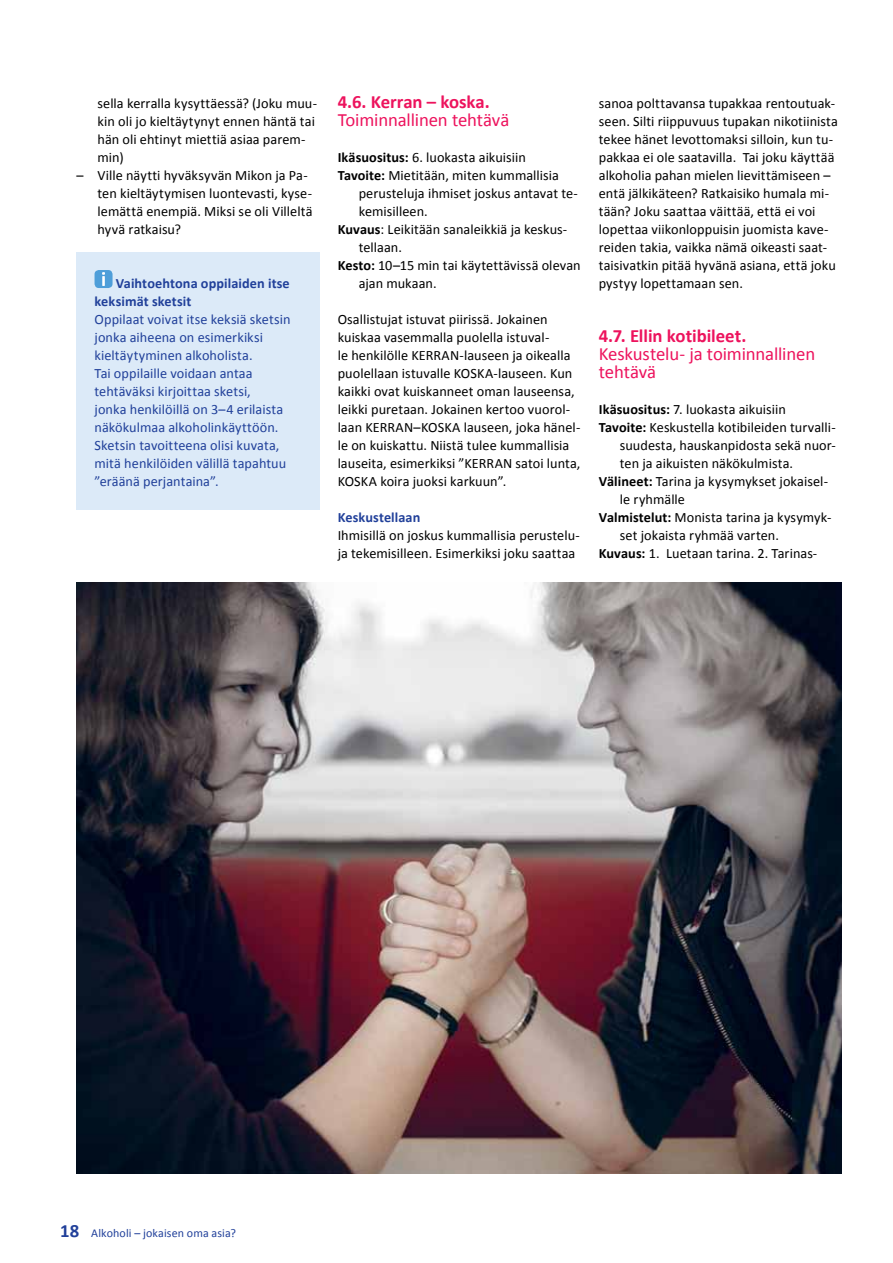
<style>
.page{position:relative;width:893px;height:1263px;background:#fff}
.page>*{position:absolute;margin:0;border:0;box-sizing:border-box;transform-origin:0 0}
.t1{font:18.75px/18px "Calibri";letter-spacing:-.01em;color:#ed135d}
.t2{font:700 18.75px "Calibri";color:#ed135d}
.t3{font:14.25px/18px "Calibri";letter-spacing:.005em;color:#000}
.t4{font:14.25px/18px "Calibri";letter-spacing:.005em;color:#21409a}
.t5{font:700 14.25px/18px "Calibri";letter-spacing:.005em;color:#21409a}
.t6{font:12px "Calibri";letter-spacing:.01em;color:#21409a}
.s1{font-weight:700}
.s2{font-weight:700;font-size:18.75px}
</style>
<div class="page">
<div style="left:77px;top:252px;width:243px;height:258px;background:#dceaf8"></div>
<div style="left:95px;top:270px;width:18px;height:18px;background:#4e9ed9;border-radius:4px"></div>
<svg style="left:102px;top:272px;width:3px;height:14px"></svg>
<img style="left:77px;top:583px;width:765px;height:591px">
<p class="t3" style="left:98px;top:94px;width:221px">sella kerralla kysyttäessä? (Joku muu&shy;kin oli jo kieltäytynyt ennen häntä tai hän oli ehtinyt miettiä asiaa parem&shy;min)</p>
<p class="t3" style="left:98px;top:166px;width:217px;text-indent:-21px">– Ville näytti hyväksyvän Mikon ja Pa&shy;ten kieltäytymisen luontevasti, kyse&shy;lemättä enempiä. Miksi se oli Villeltä hyvä ratkaisu?</p>
<p class="t5" style="left:95px;top:274px;width:197px;text-indent:21px">Vaihtoehtona oppilaiden itse keksimät sketsit</p>
<p class="t4" style="left:95px;top:310px;width:197px">Oppilaat voivat itse keksiä sketsin jonka aiheena on esimerkiksi kieltäytyminen alkoholista.<br>Tai oppilaille voidaan antaa tehtäväksi kirjoittaa sketsi,<br>jonka henkilöillä on 3–4 erilaista näkökulmaa alkoholinkäyttöön.<br>Sketsin tavoitteena olisi kuvata, mitä henkilöiden välillä tapahtuu ”eräänä perjantaina”.</p>
<h1 class="t2" style="left:338px;top:90px;width:154px">4.6. Kerran – koska.</h1>
<h1 class="t1" style="left:338px;top:110px;width:173px">Toiminnallinen tehtävä</h1>
<p class="t3" style="left:338px;top:148px;width:190px"><span class="s1">Ikäsuositus:</span> 6. luokasta aikuisiin</p>
<p class="t3" style="left:338px;top:166px;width:223px"><span class="s1">Tavoite:</span> Mietitään, miten kummallisia</p>
<p class="t3" style="left:359px;top:184px;width:221px">perusteluja ihmiset joskus antavat te-</p>
<p class="t3" style="left:359px;top:202px;width:71px">kemisilleen.</p>
<p class="t3" style="left:338px;top:220px;width:231px"><span class="s1">Kuvaus</span>: Leikitään sanaleikkiä ja keskus-</p>
<p class="t3" style="left:359px;top:238px;width:45px">tellaan.</p>
<p class="t3" style="left:338px;top:256px;width:245px"><span class="s1">Kesto:</span> 10–15 min tai käytettävissä olevan</p>
<p class="t3" style="left:359px;top:274px;width:80px">ajan mukaan.</p>
<p class="t3" style="left:338px;top:310px;width:244px">Osallistujat istuvat piirissä. Jokainen kuiskaa vasemmalla puolella istuval-<br>le henkilölle KERRAN-lauseen ja oikealla puolellaan istuvalle KOSKA-lauseen. Kun kaikki ovat kuiskanneet oman lauseensa, leikki puretaan. Jokainen kertoo vuorol&shy;laan KERRAN–KOSKA lauseen, joka hänel&shy;le on kuiskattu. Niistä tulee kummallisia lauseita, esimerkiksi ”KERRAN satoi lunta, KOSKA koira juoksi karkuun”.</p>
<p class="t5" style="left:338px;top:508px;width:84px">Keskustellaan</p>
<p class="t3" style="left:338px;top:526px;width:244px">Ihmisillä on joskus kummallisia perustelu&shy;ja tekemisilleen. Esimerkiksi joku saattaa</p>
<p class="t3" style="left:599px;top:94px;width:241px">sanoa polttavansa tupakkaa rentoutuak&shy;seen. Silti riippuvuus tupakan nikotiinista tekee hänet levottomaksi silloin, kun tu&shy;pakkaa ei ole saatavilla. Tai joku käyttää alkoholia pahan mielen lievittämiseen – entä jälkikäteen? Ratkaisiko humala mi&shy;tään? Joku saattaa väittää, että ei voi lopettaa viikonloppuisin juomista kave&shy;reiden takia, vaikka nämä oikeasti saat&shy;taisivatkin pitää hyvänä asiana, että joku pystyy lopettamaan sen.</p>
<h1 class="t2" style="left:599px;top:324px;width:149px">4.7. Ellin kotibileet.</h1>
<h1 class="t1" style="left:599px;top:344px;width:218px">Keskustelu- ja toiminnallinen tehtävä</h1>
<p class="t3" style="left:599px;top:400px;width:189px"><span class="s1">Ikäsuositus:</span> 7. luokasta aikuisiin</p>
<p class="t3" style="left:599px;top:418px;width:238px"><span class="s1">Tavoite:</span> Keskustella kotibileiden turvalli-</p>
<p class="t3" style="left:620px;top:436px;width:217px">suudesta, hauskanpidosta sekä nuor-</p>
<p class="t3" style="left:620px;top:454px;width:175px">ten ja aikuisten näkökulmista.</p>
<p class="t3" style="left:599px;top:472px;width:231px"><span class="s1">Välineet:</span> Tarina ja kysymykset jokaisel-</p>
<p class="t3" style="left:620px;top:490px;width:67px">le ryhmälle</p>
<p class="t3" style="left:599px;top:508px;width:234px"><span class="s1">Valmistelut:</span> Monista tarina ja kysymyk-</p>
<p class="t3" style="left:620px;top:526px;width:161px">set jokaista ryhmää varten.</p>
<p class="t3" style="left:599px;top:544px;width:220px"><span class="s1">Kuvaus:</span> 1. Luetaan tarina. 2. Tarinas-</p>
<p class="t6" style="left:60px;top:1225px;width:177px"><span class="s2">18</span> Alkoholi – jokaisen oma asia?</p>
</div>
